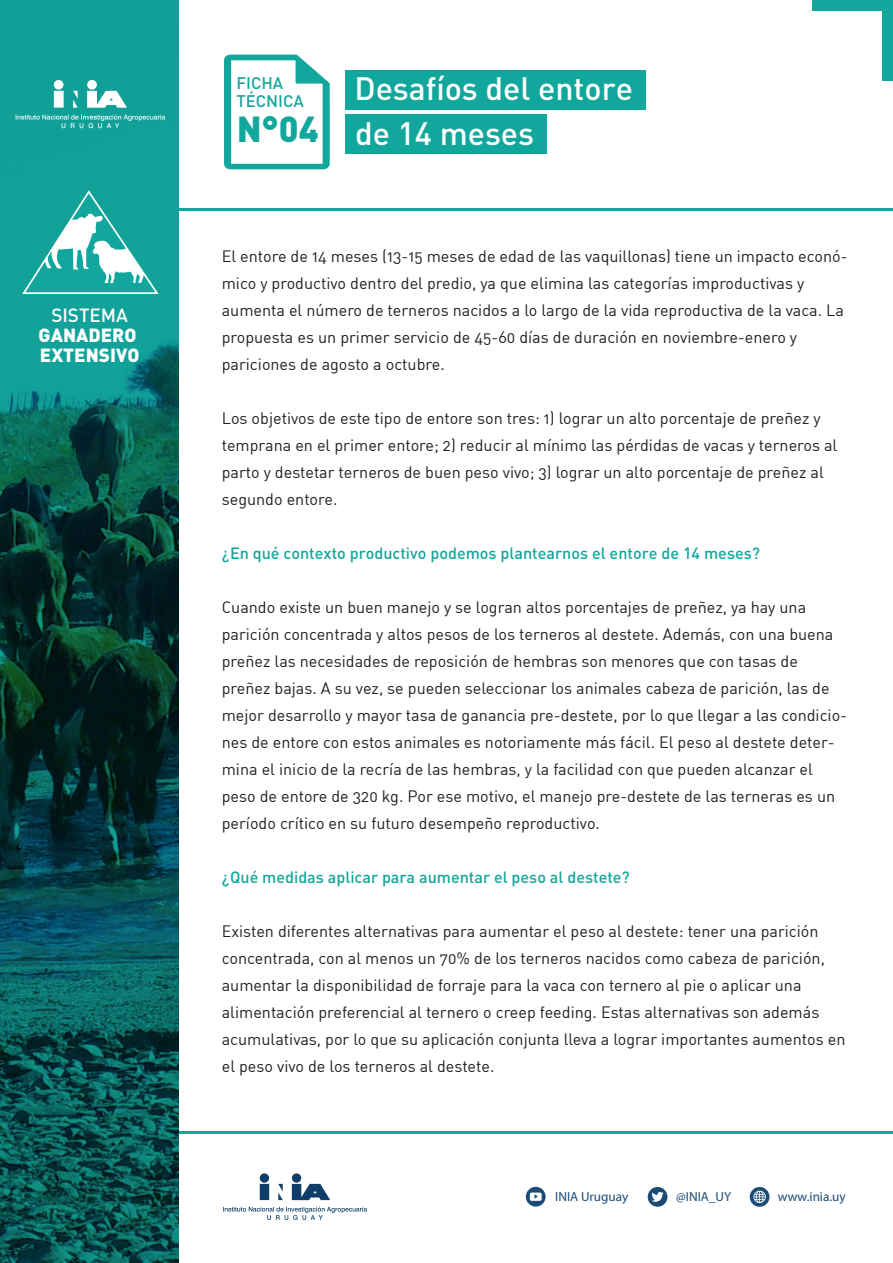
<style>
.page{position:relative;width:893px;height:1263px;background:#fff}
.page>*{position:absolute;margin:0;border:0;box-sizing:border-box;transform-origin:0 0}
.t1{font:900 35.7px "DIN";color:#12a79d}
.t2{font:500 31.95px/44.4px "DIN";color:#fff}
.t3{font:900 18.75px/20.1px "DIN";color:#fff}
.t4{font:500 18.75px "DIN";color:#fff}
.t5{font:500 16.65px/17.7px "DIN";color:#12a79d}
.t6{font:16.2px/27px "DIN Regular Alternate";color:#231f20}
.t7{font:500 16.2px "DIN";color:#12a79d}
.t8{font:13.2px "Myriad Pro";color:#1b4c77}
</style>
<div class="page">
<hr style="left:179px;top:209px;width:714px;height:2px;background:#12a79d">
<svg style="left:0;top:0;width:179px;height:1263px;background:#095a57"></svg>
<svg style="left:21px;top:189px;width:139px;height:106px"></svg>
<hr style="left:179px;top:1131px;width:714px;height:2px;background:#12a79d">
<svg style="left:260px;top:1173px;width:70px;height:27px"></svg>
<svg style="left:223px;top:1206px;width:144px;height:14px"></svg>
<div style="left:526px;top:1187px;width:20px;height:19px;background:#1b4c77;border-radius:50%"></div>
<svg style="left:530px;top:1192px;width:12px;height:9px"></svg>
<div style="left:648px;top:1187px;width:19px;height:20px;background:#1b4c77;border-radius:50%"></div>
<div style="left:750px;top:1187px;width:19px;height:20px;background:#1b4c77;border-radius:50%"></div>
<svg style="left:651px;top:1192px;width:13px;height:10px"></svg>
<svg style="left:753px;top:1191px;width:13px;height:12px"></svg>
<div style="left:813px;top:0;width:80px;height:11px;background:#12a79d"></div>
<svg style="left:224px;top:54px;width:106px;height:116px"></svg>
<div style="left:882px;top:0;width:11px;height:80px;background:#12a79d"></div>
<svg style="left:54px;top:80px;width:73px;height:28px"></svg>
<svg style="left:16px;top:114px;width:149px;height:14px;background:#35aea7"></svg>
<div style="left:345px;top:70px;width:301px;height:40px;background:#12a79d"></div>
<div style="left:345px;top:114px;width:201px;height:40px;background:#12a79d"></div>
<p class="t4" style="left:51px;top:303px;width:78px">SISTEMA</p>
<p class="t3" style="left:39px;top:324px;width:102px">GANADERO<br>EXTENSIVO</p>
<p class="t5" style="left:236px;top:74px;width:69px">FICHA<br>TÉCNICA</p>
<h1 class="t1" style="left:236px;top:105px;width:84px">N°04</h1>
<h2 class="t2" style="left:354px;top:66px;width:280px">Desafíos del entore de 14 meses</h2>
<p class="t6" style="left:222px;top:242px;width:627px">El entore de 14 meses (13-15 meses de edad de las vaquillonas) tiene un impacto econó&shy;mico y productivo dentro del predio, ya que elimina las categorías improductivas y aumenta el número de terneros nacidos a lo largo de la vida reproductiva de la vaca. La propuesta es un primer servicio de 45-60 días de duración en noviembre-enero y pariciones de agosto a octubre.</p>
<p class="t6" style="left:222px;top:404px;width:617px">Los objetivos de este tipo de entore son tres: 1) lograr un alto porcentaje de preñez y temprana en el primer entore; 2) reducir al mínimo las pérdidas de vacas y terneros al parto y destetar terneros de buen peso vivo; 3) lograr un alto porcentaje de preñez al segundo entore.</p>
<p class="t7" style="left:222px;top:543px;width:540px">¿En qué contexto productivo podemos plantearnos el entore de 14 meses?</p>
<p class="t6" style="left:222px;top:593px;width:627px">Cuando existe un buen manejo y se logran altos porcentajes de preñez, ya hay una parición concentrada y altos pesos de los terneros al destete. Además, con una buena preñez las necesidades de reposición de hembras son menores que con tasas de preñez bajas. A su vez, se pueden seleccionar los animales cabeza de parición, las de mejor desarrollo y mayor tasa de ganancia pre-destete, por lo que llegar a las condicio&shy;nes de entore con estos animales es notoriamente más fácil. El peso al destete deter&shy;mina el inicio de la recría de las hembras, y la facilidad con que pueden alcanzar el peso de entore de 320 kg. Por ese motivo, el manejo pre-destete de las terneras es un período crítico en su futuro desempeño reproductivo.</p>
<p class="t7" style="left:222px;top:867px;width:410px">¿Qué medidas aplicar para aumentar el peso al destete?</p>
<p class="t6" style="left:222px;top:917px;width:625px">Existen diferentes alternativas para aumentar el peso al destete: tener una parición concentrada, con al menos un 70% de los terneros nacidos como cabeza de parición, aumentar la disponibilidad de forraje para la vaca con ternero al pie o aplicar una alimentación preferencial al ternero o creep feeding. Estas alternativas son además acumulativas, por lo que su aplicación conjunta lleva a lograr importantes aumentos en el peso vivo de los terneros al destete.</p>
<p class="t8" style="left:555px;top:1189px;width:75px">INIA Uruguay</p>
<p class="t8" style="left:676px;top:1189px;width:57px">@INIA_UY</p>
<p class="t8" style="left:778px;top:1189px;width:69px">www.inia.uy</p>
</div>
